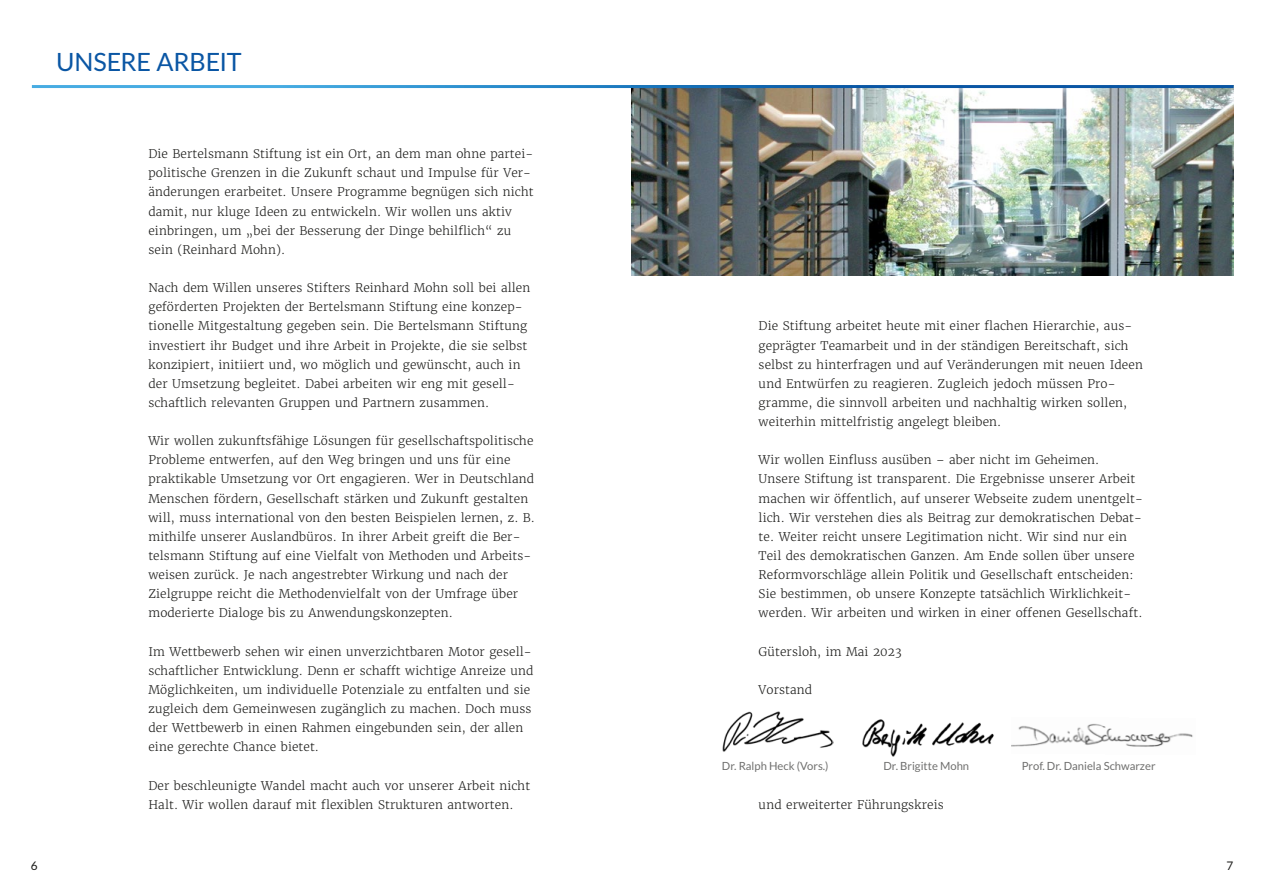
<style>
.page{position:relative;width:1263px;height:893px;background:#fff}
.page>*{position:absolute;margin:0;border:0;box-sizing:border-box;transform-origin:0 0}
.t1{font:25.2px "Lato";letter-spacing:-.01em;color:#0a56a4}
.t2{font:300 11.85px/19.2px "Merriweather";letter-spacing:.01em;color:#1a1a18}
.t3{font:11.85px "Lato";color:#1a1a18}
.t4{font:11.25px "Lato";color:#6f6f6e}
</style>
<div class="page">
<img style="left:631px;top:88px;width:602px;height:187px">
<img style="left:722px;top:711px;width:112px;height:41px">
<img style="left:862px;top:719px;width:132px;height:38px">
<img style="left:1011px;top:723px;width:182px;height:24px">
<h1 class="t1" style="left:56px;top:48px;width:187px">UNSERE ARBEIT</h1>
<p class="t2" style="left:148px;top:144px;width:387px">Die Bertelsmann Stiftung ist ein Ort, an dem man ohne partei&shy;politische Grenzen in die Zukunft schaut und Impulse für Ver&shy;änderungen erarbeitet. Unsere Programme begnügen sich nicht damit, nur kluge Ideen zu entwickeln. Wir wollen uns aktiv einbringen, um „bei der Besserung der Dinge behilflich“ zu sein (Reinhard Mohn).</p>
<p class="t2" style="left:148px;top:278px;width:383px">Nach dem Willen unseres Stifters Reinhard Mohn soll bei allen geförderten Projekten der Bertelsmann Stiftung eine konzep&shy;tionelle Mitgestaltung gegeben sein. Die Bertelsmann Stiftung investiert ihr Budget und ihre Arbeit in Projekte, die sie selbst konzipiert, initiiert und, wo möglich und gewünscht, auch in der Umsetzung begleitet. Dabei arbeiten wir eng mit gesell&shy;schaftlich relevanten Gruppen und Partnern zusammen.</p>
<p class="t2" style="left:148px;top:431px;width:388px">Wir wollen zukunftsfähige Lösungen für gesellschaftspolitische Probleme entwerfen, auf den Weg bringen und uns für eine praktikable Umsetzung vor Ort engagieren. Wer in Deutschland Menschen fördern, Gesellschaft stärken und Zukunft gestalten will, muss international von den besten Beispielen lernen, z. B. mithilfe unserer Auslandbüros. In ihrer Arbeit greift die Ber&shy;telsmann Stiftung auf eine Vielfalt von Methoden und Arbeits&shy;weisen zurück. Je nach angestrebter Wirkung und nach der Zielgruppe reicht die Methodenvielfalt von der Umfrage über moderierte Dialoge bis zu Anwendungskonzepten.</p>
<p class="t2" style="left:148px;top:642px;width:386px">Im Wettbewerb sehen wir einen unverzichtbaren Motor gesell&shy;schaftlicher Entwicklung. Denn er schafft wichtige Anreize und Möglichkeiten, um individuelle Potenziale zu entfalten und sie zugleich dem Gemeinwesen zugänglich zu machen. Doch muss der Wettbewerb in einen Rahmen eingebunden sein, der allen eine gerechte Chance bietet.</p>
<p class="t2" style="left:148px;top:776px;width:383px">Der beschleunigte Wandel macht auch vor unserer Arbeit nicht<br>Halt. Wir wollen darauf mit flexiblen Strukturen antworten.</p>
<p class="t2" style="left:759px;top:317px;width:386px">Die Stiftung arbeitet heute mit einer flachen Hierarchie, aus&shy;geprägter Teamarbeit und in der ständigen Bereitschaft, sich selbst zu hinterfragen und auf Veränderungen mit neuen Ideen und Entwürfen zu reagieren. Zugleich jedoch müssen Pro&shy;gramme, die sinnvoll arbeiten und nachhaltig wirken sollen, weiterhin mittelfristig angelegt bleiben.</p>
<p class="t2" style="left:759px;top:451px;width:386px">Wir wollen Einfluss ausüben – aber nicht im Geheimen.<br>Unsere Stiftung ist transparent. Die Ergebnisse unserer Arbeit machen wir öffentlich, auf unserer Webseite zudem unentgelt&shy;lich. Wir verstehen dies als Beitrag zur demokratischen Debat&shy;te. Weiter reicht unsere Legitimation nicht. Wir sind nur ein Teil des demokratischen Ganzen. Am Ende sollen über unsere Reformvorschläge allein Politik und Gesellschaft entscheiden:<br>Sie bestimmen, ob unsere Konzepte tatsächlich Wirklichkeit&shy;werden. Wir arbeiten und wirken in einer offenen Gesellschaft.</p>
<p class="t2" style="left:759px;top:642px;width:144px">Gütersloh, im Mai 2023</p>
<p class="t2" style="left:759px;top:680px;width:55px">Vorstand</p>
<p class="t4" style="left:722px;top:760px;width:108px">Dr. Ralph Heck (Vors.)</p>
<p class="t4" style="left:883px;top:760px;width:87px">Dr. Brigitte Mohn</p>
<p class="t4" style="left:1022px;top:760px;width:135px">Prof. Dr. Daniela Schwarzer</p>
<p class="t2" style="left:759px;top:795px;width:187px">und erweiterter Führungskreis</p>
<p class="t3" style="left:31px;top:859px;width:8px">6</p>
<p class="t3" style="left:1226px;top:859px;width:8px">7</p>
</div>
